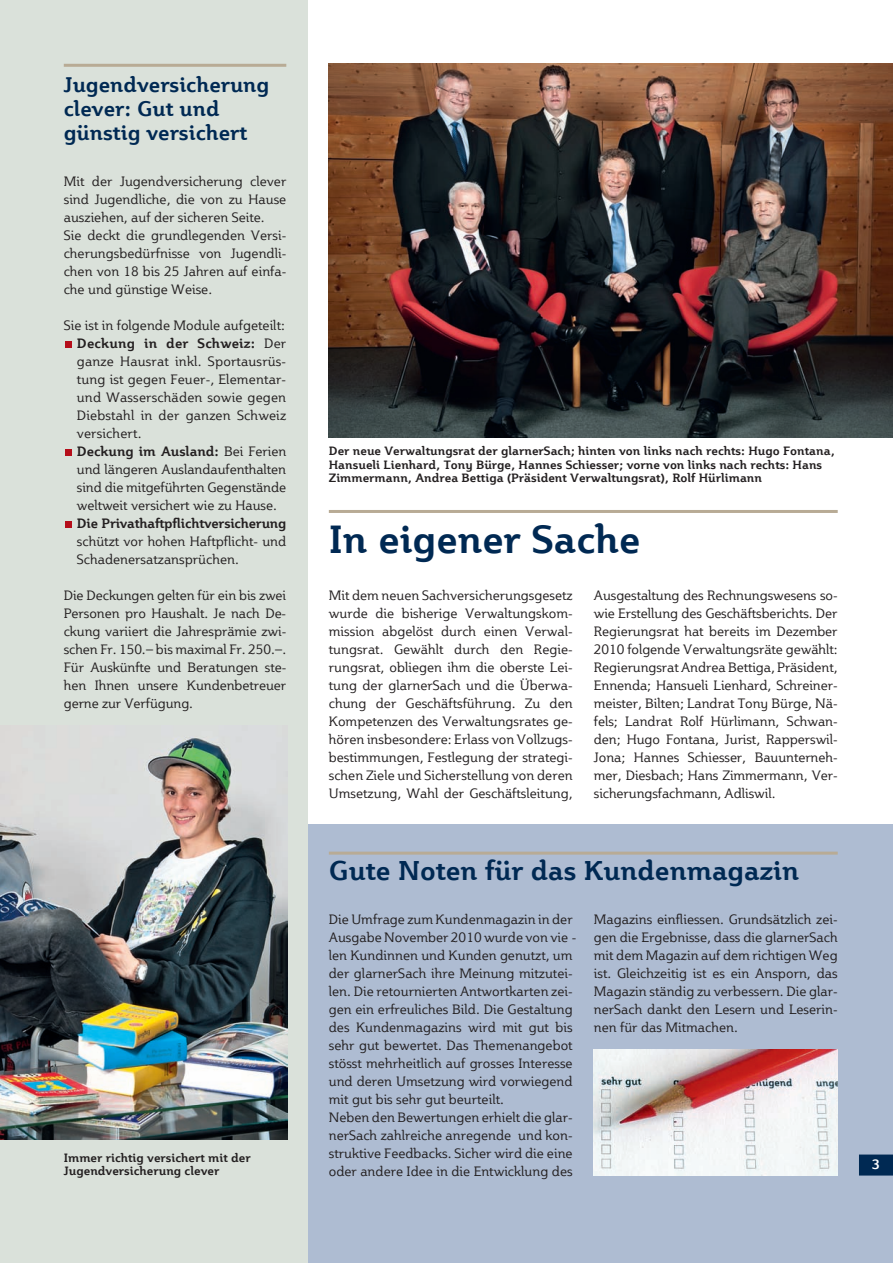
<style>
.page{position:relative;width:893px;height:1263px;background:#fff}
.page>*{position:absolute;margin:0;border:0;box-sizing:border-box;transform-origin:0 0}
.t1{font:700 39px "Plume";color:#002953}
.t2{font:700 27px "Plume";color:#002953}
.t3{font:700 21px/24px "Plume";color:#002953}
.t4{font:13.5px/18px "Plume";color:#231f20;text-align:justify}
.t5{font:700 13.5px "Plume";color:#fff}
.t6{font:700 12px/13.5px "Plume";color:#231f20}
.s1{font-weight:700}
</style>
<div class="page">
<div style="left:308px;top:825px;width:585px;height:438px;background:#aebcd2"></div>
<img style="left:329px;top:64px;width:564px;height:374px">
<div style="left:859px;top:1154px;width:34px;height:21px;background:#002953"></div>
<hr style="left:329px;top:510px;width:509px;height:3px;background:#b8ab95">
<div style="left:0;top:0;width:308px;height:1263px;background:#dae1da"></div>
<hr style="left:64px;top:64px;width:222px;height:3px;background:#b8ab95">
<div style="left:65px;top:341px;width:7px;height:7px;background:#b50e1a"></div>
<div style="left:65px;top:449px;width:7px;height:7px;background:#b50e1a"></div>
<div style="left:65px;top:521px;width:7px;height:7px;background:#b50e1a"></div>
<img style="left:0;top:737px;width:287px;height:403px">
<img style="left:594px;top:1050px;width:244px;height:126px">
<hr style="left:329px;top:852px;width:509px;height:3px;background:#b8ab95">
<p class="t3" style="left:64px;top:73px;width:207px">Jugendversicherung clever: Gut und günstig versichert</p>
<p class="t4" style="left:64px;top:172px;width:224px;text-align:left">Mit der Jugendversicherung clever sind Jugendliche, die von zu Hause ausziehen, auf der sicheren Seite.<br>Sie deckt die grundlegenden Versi&shy;cherungsbedürfnisse von Jugendli&shy;chen von 18 bis 25 Jahren auf einfa&shy;che und günstige Weise.</p>
<p class="t4" style="left:77px;top:316px;width:211px;text-align:left;text-indent:-13px">Sie ist in folgende Module aufgeteilt:<br><span class="s1">Deckung in der Schweiz:</span> Der ganze Hausrat inkl. Sportausrüs&shy;tung ist gegen Feuer-, Elementar&shy;und Wasserschäden sowie gegen<br>Diebstahl in der ganzen Schweiz versichert.<br><span class="s1">Deckung im Ausland:</span> Bei Ferien und längeren Auslandaufenthalten sind die mitgeführten Gegenstände weltweit versichert wie zu Hause.<br><span class="s1">Die Privathaftpflichtversicherung </span>schützt vor hohen Haftpflicht- und<br>Schadenersatzansprüchen.</p>
<p class="t4" style="left:64px;top:586px;width:224px">Die Deckungen gelten für ein bis zwei Personen pro Haushalt. Je nach De&shy;ckung variiert die Jahresprämie zwi&shy;schen Fr. 150.− bis maximal Fr. 250.−.<br>Für Auskünfte und Beratungen ste&shy;hen Ihnen unsere Kundenbetreuer gerne zur Verfügung.</p>
<p class="t6" style="left:64px;top:1151px;width:188px">Immer richtig versichert mit der<br>Jugendversicherung clever</p>
<p class="t6" style="left:329px;top:444px;width:507px">Der neue Verwaltungsrat der glarnerSach; hinten von links nach rechts: Hugo Fontana,<br>Hansueli Lienhard, Tony Bürge, Hannes Schiesser; vorne von links nach rechts: Hans<br>Zimmermann, Andrea Bettiga (Präsident Verwaltungsrat), Rolf Hürlimann</p>
<p class="t1" style="left:329px;top:516px;width:313px">In eigener Sache</p>
<p class="t4" style="left:329px;top:586px;width:245px">Mit dem neuen Sachversicherungsgesetz wurde die bisherige Verwaltungskom&shy;mission abgelöst durch einen Verwal&shy;tungsrat. Gewählt durch den Regie&shy;rungsrat, obliegen ihm die oberste Lei&shy;tung der glarnerSach und die Überwa&shy;chung der Geschäftsführung. Zu den Kompetenzen des Verwaltungsrates ge&shy;hören insbesondere: Erlass von Vollzugs&shy;bestimmungen, Festlegung der strategi&shy;schen Ziele und Sicherstellung von deren Umsetzung, Wahl der Geschäftsleitung,</p>
<p class="t4" style="left:594px;top:586px;width:245px">Ausgestaltung des Rechnungswesens so&shy;wie Erstellung des Geschäftsberichts. Der Regierungsrat hat bereits im Dezember 2010 folgende Verwaltungsräte gewählt:<br>Regierungsrat Andrea Bettiga, Präsident, Ennenda; Hansueli Lienhard, Schreiner&shy;meister, Bilten; Landrat Tony Bürge, Nä&shy;fels; Landrat Rolf Hürlimann, Schwan&shy;den; Hugo Fontana, Jurist, Rapperswil-Jona; Hannes Schiesser, Bauunterneh&shy;mer, Diesbach; Hans Zimmermann, Ver&shy;sicherungsfachmann, Adliswil.</p>
<p class="t2" style="left:329px;top:855px;width:472px">Gute Noten für das Kundenmagazin</p>
<p class="t4" style="left:329px;top:910px;width:249px;text-align:left">Die Umfrage zum Kundenmagazin in der Ausgabe November 2010 wurde von vie - len Kundinnen und Kunden genutzt, um der glarnerSach ihre Meinung mitzutei&shy;len. Die retournierten Antwortkarten zei&shy;gen ein erfreuliches Bild. Die Gestaltung des Kundenmagazins wird mit gut bis sehr gut bewertet. Das Themenangebot stösst mehrheitlich auf grosses Interesse und deren Umsetzung wird vorwiegend mit gut bis sehr gut beurteilt.<br>Neben den Bewertungen erhielt die glar&shy;nerSach zahlreiche anregende und kon&shy;struktive Feedbacks. Sicher wird die eine oder andere Idee in die Entwicklung des</p>
<p class="t4" style="left:594px;top:910px;width:245px">Magazins einfliessen. Grundsätzlich zei&shy;gen die Ergebnisse, dass die glarnerSach mit dem Magazin auf dem richtigen Weg ist. Gleichzeitig ist es ein Ansporn, das Magazin ständig zu verbessern. Die glar&shy;nerSach dankt den Lesern und Leserin&shy;nen für das Mitmachen.</p>
<p class="t5" style="left:872px;top:1156px;width:9px">3</p>
</div>
